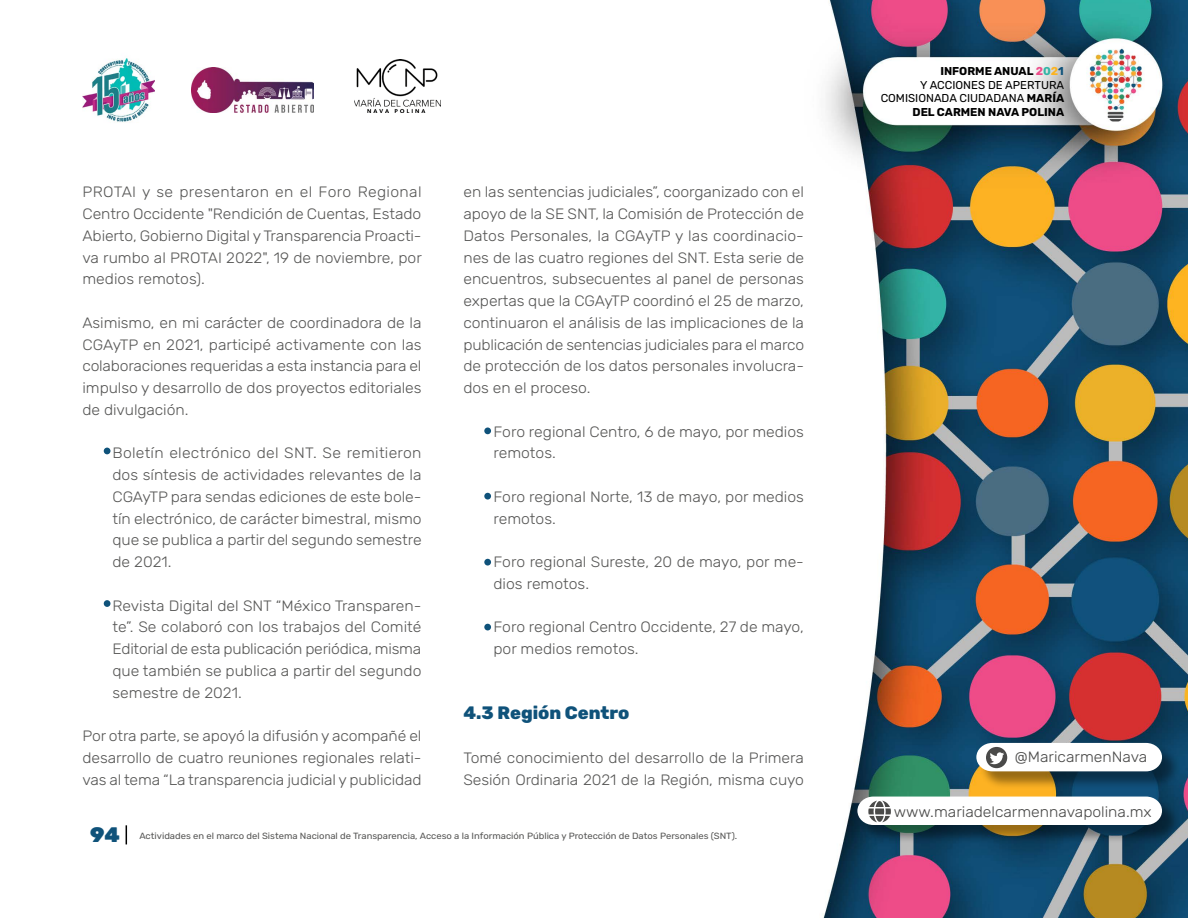
<style>
.page{position:relative;width:1188px;height:918px;background:#fff}
.page>*{position:absolute;margin:0;border:0;box-sizing:border-box;transform-origin:0 0}
.t1{font:900 21px "Rubik";color:#0f527a}
.t2{font:800 18px "Rubik";color:#0f527a}
.t3{font:300 15px/21.8px "Rubik";letter-spacing:-.005em;color:#575756;text-align:justify;scale:1.05 1}
.t4{font:300 15px "Rubik";color:#4a4a49;scale:1.05 1}
.t5{font:11.4px/13.5px "Rubik";color:#000;text-align:right}
.t6{font:9px "Rubik";color:#575756;scale:1.05 1}
.s1{font-weight:700}
.s2{font-weight:700;color:#ed4d8a}
.s3{font-weight:700;color:#33b5a6}
.s4{font-weight:700;color:#fcb321}
.s5{font-weight:700;color:#0f527a}
</style>
<div class="page">
<img style="left:823px;top:0;width:365px;height:918px">
<div style="left:979px;top:745px;width:201px;height:45px;background:#000;opacity:.4"></div>
<svg style="left:976px;top:743px;width:186px;height:28px"></svg>
<div style="left:860px;top:799px;width:320px;height:45px;background:#000;opacity:.4"></div>
<svg style="left:857px;top:797px;width:305px;height:28px"></svg>
<img style="left:82px;top:57px;width:72px;height:66px">
<img style="left:191px;top:68px;width:123px;height:44px">
<img style="left:354px;top:60px;width:87px;height:52px">
<svg style="left:126px;top:825px;width:1px;height:19px"></svg>
<svg style="left:104px;top:448px;width:6px;height:6px"></svg>
<div style="left:104px;top:600px;width:6px;height:7px;background:#0f527a;border-radius:50%"></div>
<div style="left:484px;top:428px;width:7px;height:6px;background:#0f527a;border-radius:50%"></div>
<div style="left:484px;top:493px;width:7px;height:7px;background:#0f527a;border-radius:50%"></div>
<div style="left:484px;top:559px;width:7px;height:7px;background:#0f527a;border-radius:50%"></div>
<div style="left:484px;top:624px;width:7px;height:6px;background:#0f527a;border-radius:50%"></div>
<p class="t3" style="left:82px;top:182px;width:325px">PROTAI y se presentaron en el Foro Regional Centro Occidente "Rendición de Cuentas, Estado Abierto, Gobierno Digital y Transparencia Proacti&shy;va rumbo al PROTAI 2022", 19 de noviembre, por medios remotos).</p>
<p class="t3" style="left:82px;top:312px;width:324px">Asimismo, en mi carácter de coordinadora de la CGAyTP en 2021, participé activamente con las colaboraciones requeridas a esta instancia para el impulso y desarrollo de dos proyectos editoriales de divulgación.</p>
<p class="t3" style="left:113px;top:443px;width:296px">Boletín electrónico del SNT. Se remitieron dos síntesis de actividades relevantes de la CGAyTP para sendas ediciones de este bole&shy;tín electrónico, de carácter bimestral, mismo que se publica a partir del segundo semestre de 2021.</p>
<p class="t3" style="left:113px;top:595px;width:296px">Revista Digital del SNT “México Transparen&shy;te”. Se colaboró con los trabajos del Comité Editorial de esta publicación periódica, misma que también se publica a partir del segundo semestre de 2021.</p>
<p class="t3" style="left:82px;top:726px;width:324px">Por otra parte, se apoyó la difusión y acompañé el desarrollo de cuatro reuniones regionales relati&shy;vas al tema “La transparencia judicial y publicidad</p>
<p class="t3" style="left:463px;top:182px;width:326px">en las sentencias judiciales”, coorganizado con el apoyo de la SE SNT, la Comisión de Protección de Datos Personales, la CGAyTP y las coordinacio&shy;nes de las cuatro regiones del SNT. Esta serie de encuentros, subsecuentes al panel de personas expertas que la CGAyTP coordinó el 25 de marzo, continuaron el análisis de las implicaciones de la publicación de sentencias judiciales para el marco de protección de los datos personales involucra&shy;dos en el proceso.</p>
<p class="t3" style="left:493px;top:421px;width:297px">Foro regional Centro, 6 de mayo, por medios remotos.</p>
<p class="t3" style="left:493px;top:486px;width:297px">Foro regional Norte, 13 de mayo, por medios remotos.</p>
<p class="t3" style="left:493px;top:552px;width:297px">Foro regional Sureste, 20 de mayo, por me&shy;dios remotos.</p>
<p class="t3" style="left:493px;top:617px;width:297px">Foro regional Centro Occidente, 27 de mayo, por medios remotos.</p>
<p class="t2" style="left:464px;top:703px;width:168px">4.3 Región Centro</p>
<p class="t3" style="left:464px;top:747px;width:326px">Tomé conocimiento del desarrollo de la Primera<br>Sesión Ordinaria 2021 de la Región, misma cuyo</p>
<h1 class="t1" style="left:90px;top:823px;width:31px">94</h1>
<p class="t6" style="left:139px;top:830px;width:571px">Actividades en el marco del Sistema Nacional de Transparencia, Acceso a la Información Pública y Protección de Datos Personales (SNT).</p>
<p class="t5" style="left:881px;top:65px;width:185px"><span class="s1">INFORME ANUAL</span> <span class="s2">2</span><span class="s3">0</span><span class="s4">2</span><span class="s5">1<br></span>Y ACCIONES DE APERTURA<br>COMISIONADA CIUDADANA <span class="s1">MARÍA<br>DEL CARMEN NAVA POLINA</span></p>
<p class="t4" style="left:1015px;top:748px;width:128px">@MaricarmenNava</p>
<p class="t4" style="left:894px;top:803px;width:247px">www.mariadelcarmennavapolina.mx</p>
</div>
